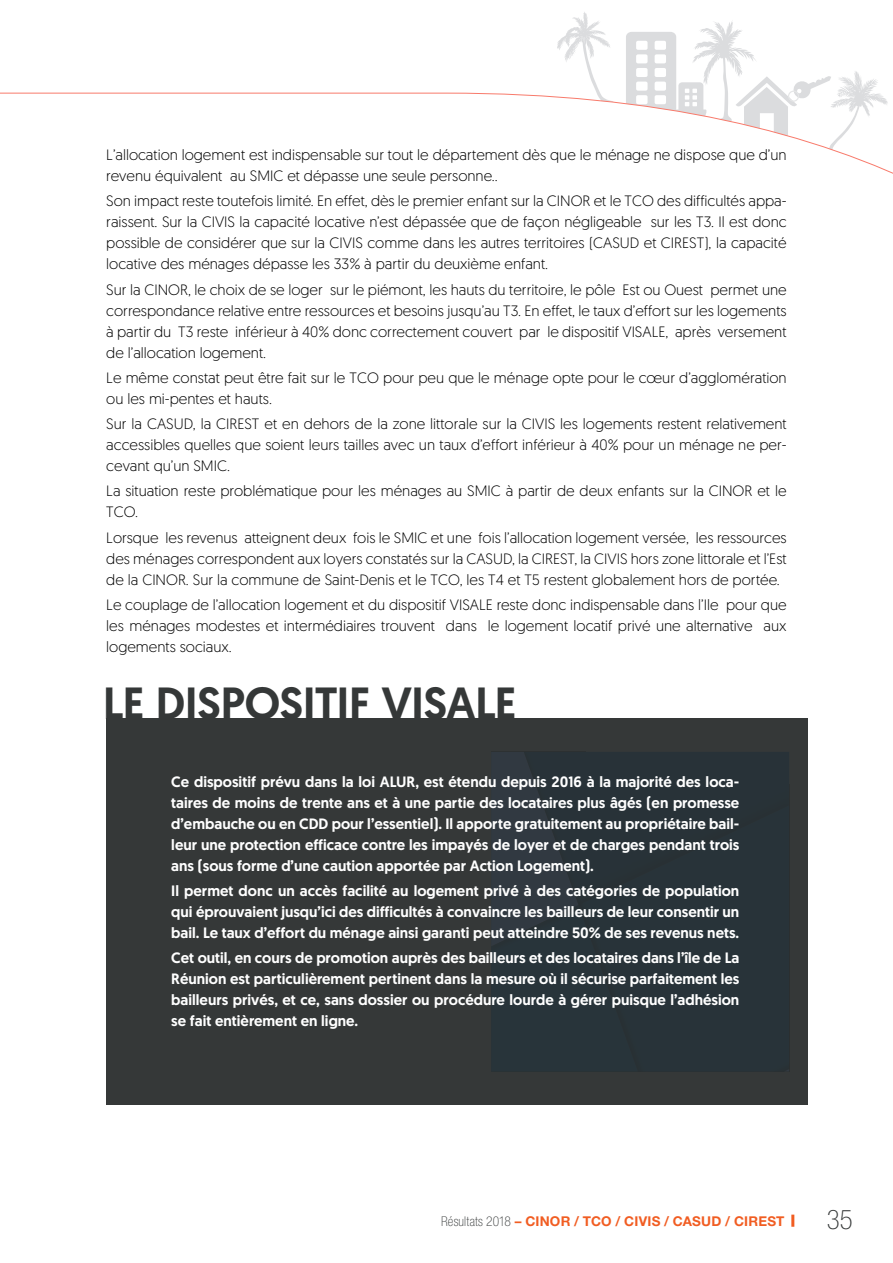
<style>
.page{position:relative;width:893px;height:1263px;background:#fff}
.page>*{position:absolute;margin:0;border:0;box-sizing:border-box;transform-origin:0 0}
.t1{font:500 45px "Geomanist";color:#353838}
.t2{font:100 condensed 27px "Helvetica Neue LT Std";color:#353838}
.t3{font:300 15px/21px "Geomanist";color:#000;text-align:justify}
.t4{font:500 15px/21px "Geomanist";color:#fff;text-align:justify}
.t5{font:700 13.5px "Helvetica Neue LT Std";letter-spacing:.015em;color:#f15d22}
.s1{font-weight:100;font-stretch:condensed;color:#353838}
</style>
<div class="page">
<svg style="left:557px;top:12px;width:53px;height:80px"></svg>
<svg style="left:626px;top:22px;width:252px;height:70px"></svg>
<div style="left:788px;top:91px;width:11px;height:11px;border:1px solid #e5e6e7;border-radius:50%"></div>
<svg style="left:0;top:92px;width:893px;height:82px"></svg>
<svg style="left:791px;top:1214px;width:3px;height:13px"></svg>
<div style="left:106px;top:718px;width:702px;height:387px;background:#353838"></div>
<svg style="left:491px;top:752px;width:298px;height:319px"></svg>
<p class="t3" style="left:106px;top:144px;width:682px">L’allocation logement est indispensable sur tout le département dès que le ménage ne dispose que d’un revenu équivalent au SMIC et dépasse une seule personne..</p>
<p class="t3" style="left:106px;top:190px;width:682px">Son impact reste toutefois limité. En effet, dès le premier enfant sur la CINOR et le TCO des difficultés appa&shy;raissent. Sur la CIVIS la capacité locative n’est dépassée que de façon négligeable sur les T3. Il est donc possible de considérer que sur la CIVIS comme dans les autres territoires (CASUD et CIREST), la capacité locative des ménages dépasse les 33% à partir du deuxième enfant.</p>
<p class="t3" style="left:106px;top:278px;width:682px">Sur la CINOR, le choix de se loger sur le piémont, les hauts du territoire, le pôle Est ou Ouest permet une correspondance relative entre ressources et besoins jusqu’au T3. En effet, le taux d’effort sur les logements à partir du T3 reste inférieur à 40% donc correctement couvert par le dispositif VISALE, après versement de l’allocation logement.</p>
<p class="t3" style="left:106px;top:367px;width:682px">Le même constat peut être fait sur le TCO pour peu que le ménage opte pour le cœur d’agglomération ou les mi-pentes et hauts.</p>
<p class="t3" style="left:106px;top:413px;width:682px">Sur la CASUD, la CIREST et en dehors de la zone littorale sur la CIVIS les logements restent relativement accessibles quelles que soient leurs tailles avec un taux d’effort inférieur à 40% pour un ménage ne per&shy;cevant qu’un SMIC.</p>
<p class="t3" style="left:106px;top:480px;width:682px">La situation reste problématique pour les ménages au SMIC à partir de deux enfants sur la CINOR et le<br>TCO.</p>
<p class="t3" style="left:106px;top:526px;width:682px">Lorsque les revenus atteignent deux fois le SMIC et une fois l’allocation logement versée, les ressources des ménages correspondent aux loyers constatés sur la CASUD, la CIREST, la CIVIS hors zone littorale et l’Est de la CINOR. Sur la commune de Saint-Denis et le TCO, les T4 et T5 restent globalement hors de portée.</p>
<p class="t3" style="left:106px;top:593px;width:682px">Le couplage de l’allocation logement et du dispositif VISALE reste donc indispensable dans l’Ile pour que les ménages modestes et intermédiaires trouvent dans le logement locatif privé une alternative aux logements sociaux.</p>
<h1 class="t1" style="left:103px;top:673px;width:344px">Le dispositif VISALE</h1>
<p class="t4" style="left:171px;top:771px;width:570px">Ce dispositif prévu dans la loi ALU R, est étendu depuis 2016 à la majorité des loca&shy;taires de moins de trente ans et à une partie des locataires plus âgés (en promesse d’embauche ou en CDD pour l’essentiel). Il apporte gratuitement au propriétaire bail&shy;leur une protection efficace contre les impayés de loyer et de charges pendant trois ans (sous forme d’une caution apportée par Action Logement).</p>
<p class="t4" style="left:171px;top:880px;width:570px">Il permet donc un accès facilité au logement privé à des catégories de population qui éprouvaient jusqu’ici des difficultés à convaincre les bailleurs de leur consentir un bail. Le taux d’effort du ménage ainsi garanti peut atteindre 50% de ses revenus nets.</p>
<p class="t4" style="left:171px;top:947px;width:570px">Cet outil, en cours de promotion auprès des bailleurs et des locataires dans l’île de La Réunion est particulièrement pertinent dans la mesure où il sécurise parfaitement les bailleurs privés, et ce, sans dossier ou procédure lourde à gérer puisque l’adhésion se fait entièrement en ligne.</p>
<p class="t5" style="left:441px;top:1212px;width:345px"><span class="s1">Résultats 2018</span> – CINOR / TCO / CIVIS / CASUD / CIREST</p>
<h2 class="t2" style="left:827px;top:1204px;width:27px">35</h2>
</div>
